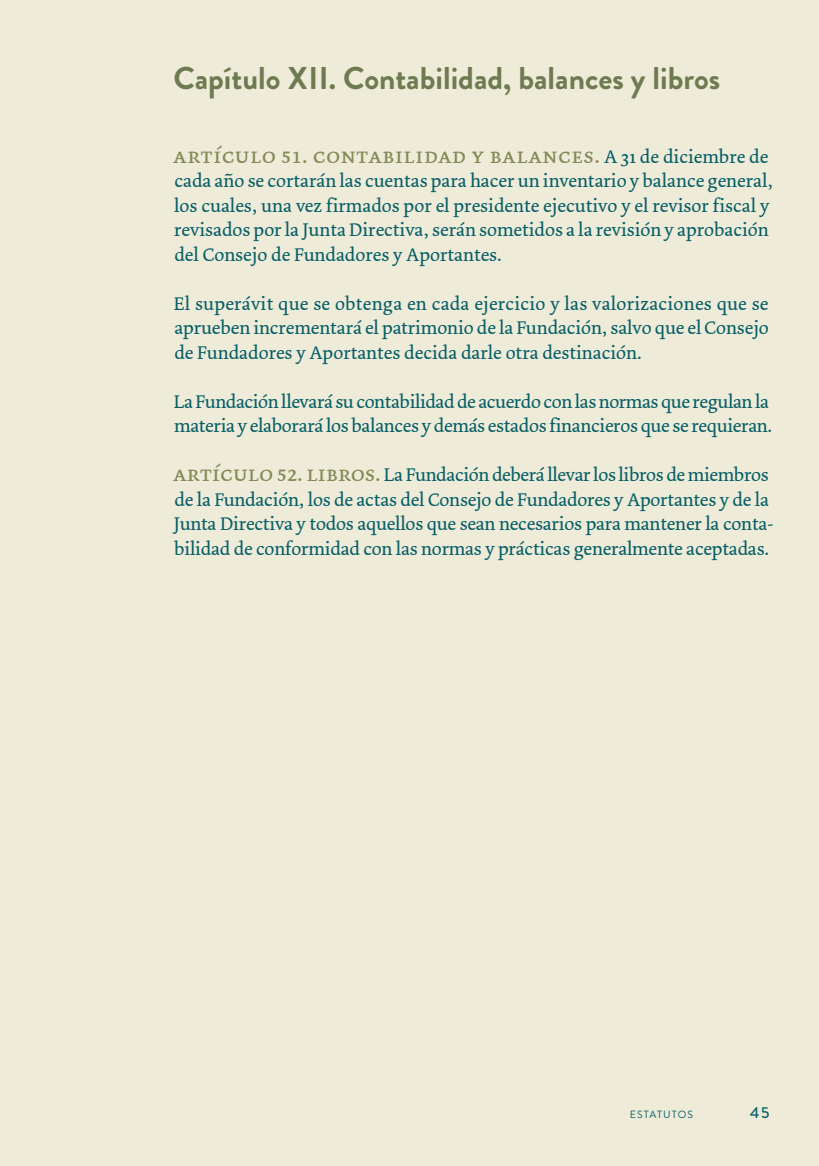
<style>
.page{position:relative;width:819px;height:1166px;background:#eeebd9}
.page>*{position:absolute;margin:0;border:0;box-sizing:border-box;transform-origin:0 0}
.Titulo_2{font:700 31.5px "Brandon Grotesque";color:#6e7a50}
.Texto{font:22.75px "Dolly Small Caps";color:#838a56}
.Texto-2{font:19.25px/24.5px "Dolly";letter-spacing:-.01em;color:#065e65}
.t1{font:500 15.75px "Brandon Grotesque";color:#065e65}
.t2{font:10.5px "Brandon Grotesque";letter-spacing:.1em;color:#065e65}
.s1{font-family:"Dolly";font-size:19.25px;color:#065e65}
.s2{font-family:"Dolly Small Caps";font-size:22.75px;color:#838a56}
</style>
<div class="page">
<p class="Titulo_2" style="left:173px;top:56px;width:548px">Capítulo XII. Contabilidad, balances y libros</p>
<p class="Texto" style="left:173px;top:142px;width:597px">artículo 51. contabilidad y balances. <span class="s1">A 31 de diciembre de</span></p>
<p class="Texto-2" style="left:174px;top:169px;width:600px">cada año se cortarán las cuentas para hacer un inventario y balance general, los cuales, una vez firmados por el presidente ejecutivo y el revisor fiscal y revisados por la Junta Directiva, serán sometidos a la revisión y aprobación del Consejo de Fundadores y Aportantes.</p>
<p class="Texto-2" style="left:174px;top:291px;width:596px;text-align:justify">El superávit que se obtenga en cada ejercicio y las valorizaciones que se aprueben incrementará el patrimonio de la Fundación, salvo que el Consejo de Fundadores y Aportantes decida darle otra destinación.</p>
<p class="Texto-2" style="left:174px;top:389px;width:600px">La Fundación llevará su contabilidad de acuerdo con las normas que regulan la materia y elaborará los balances y demás estados financieros que se requieran.</p>
<p class="Texto-2" style="left:173px;top:463px;width:602px"><span class="s2">artículo 52. libros.</span> La Fundación deberá llevar los libros de miembros de la Fundación, los de actas del Consejo de Fundadores y Aportantes y de la Junta Directiva y todos aquellos que sean necesarios para mantener la conta&shy;bilidad de conformidad con las normas y prácticas generalmente aceptadas.</p>
<p class="t2" style="left:630px;top:1107px;width:65px">ESTATUTOS</p>
<p class="t1" style="left:750px;top:1101px;width:21px">45</p>
</div>
